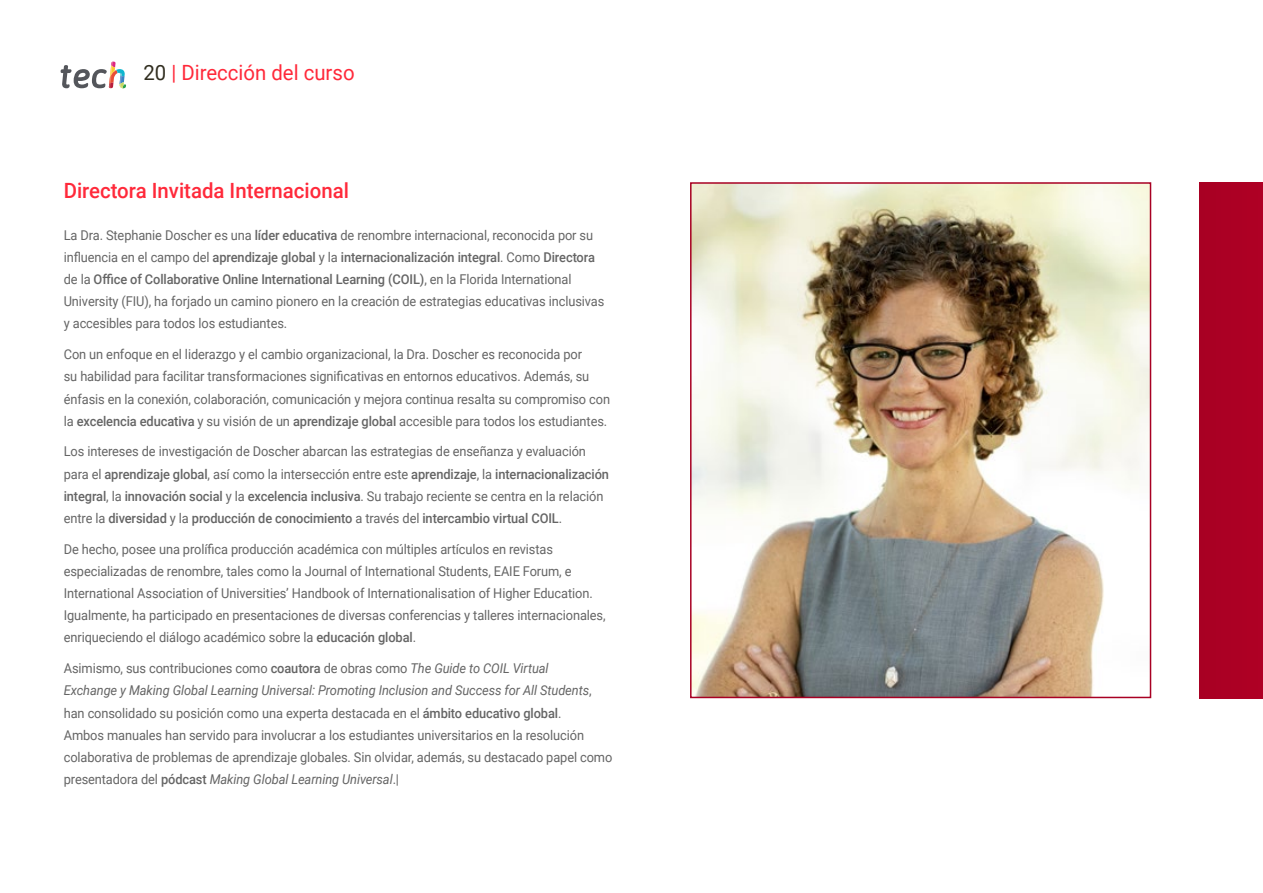
<style>
.page{position:relative;width:1263px;height:893px;background:#fff}
.page>*{position:absolute;margin:0;border:0;box-sizing:border-box;transform-origin:0 0}
.t1{font:500 21px "Roboto";color:#ff293a}
.t2{font:21px "Roboto";color:#ff293a}
.t3{font:13.5px/22.2px "Roboto";letter-spacing:-.01em;color:#656565;scale:.95 1}
.s1{color:#312e20}
.s2{font-weight:500}
.s3{font-style:italic}
</style>
<div class="page">
<svg style="left:61px;top:62px;width:65px;height:27px"></svg>
<img style="left:693px;top:185px;width:455px;height:510px">
<div style="left:690px;top:182px;width:461px;height:516px;border:2px solid #a80023"></div>
<div style="left:1199px;top:182px;width:64px;height:516px;background:#ab0024"></div>
<h1 class="t2" style="left:144px;top:57px;width:213px"><span class="s1">20</span> | Dirección del curso</h1>
<h1 class="t1" style="left:64px;top:176px;width:287px">Directora Invitada Internacional</h1>
<p class="t3" style="left:64px;top:223px;width:570px">La Dra. Stephanie Doscher es una <span class="s2">líder educativa</span> de renombre internacional, reconocida por su influencia en el campo del <span class="s2">aprendizaje global</span> y la <span class="s2">internacionalización integral</span>. Como <span class="s2">Directora </span>de la <span class="s2">Office of Collaborative Online International Learning (COIL)</span>, en la Florida International University (FIU), ha forjado un camino pionero en la creación de estrategias educativas inclusivas y accesibles para todos los estudiantes.</p>
<p class="t3" style="left:64px;top:343px;width:577px">Con un enfoque en el liderazgo y el cambio organizacional, la Dra. Doscher es reconocida por<br>su habilidad para facilitar transformaciones significativas en entornos educativos. Además, su énfasis en la conexión, colaboración, comunicación y mejora continua resalta su compromiso con la <span class="s2">excelencia educativa</span> y su visión de un <span class="s2">aprendizaje global</span> accesible para todos los estudiantes.</p>
<p class="t3" style="left:64px;top:440px;width:575px">Los intereses de investigación de Doscher abarcan las estrategias de enseñanza y evaluación para el <span class="s2">aprendizaje global</span>, así como la intersección entre este <span class="s2">aprendizaje</span>, la <span class="s2">internacionalización integral</span>, la <span class="s2">innovación social</span> y la <span class="s2">excelencia inclusiva</span>. Su trabajo reciente se centra en la relación entre la <span class="s2">diversidad</span> y la <span class="s2">producción de conocimiento</span> a través del <span class="s2">intercambio virtual COIL</span>.</p>
<p class="t3" style="left:64px;top:537px;width:572px">De hecho, posee una prolífica producción académica con múltiples artículos en revistas especializadas de renombre, tales como la Journal of International Students, EAIE Forum, e International Association of Universities’ Handbook of Internationalisation of Higher Education.<br>Igualmente, ha participado en presentaciones de diversas conferencias y talleres internacionales, enriqueciendo el diálogo académico sobre la <span class="s2">educación global</span>.</p>
<p class="t3" style="left:64px;top:657px;width:579px">Asimismo, sus contribuciones como <span class="s2">coautora</span> de obras como <span class="s3">The Guide to COIL Virtual<br>Exchange y Making Global Learning Universal: Promoting Inclusion and Success for All Students</span>, han consolidado su posición como una experta destacada en el <span class="s2">ámbito educativo global</span>.<br>Ambos manuales han servido para involucrar a los estudiantes universitarios en la resolución colaborativa de problemas de aprendizaje globales. Sin olvidar, además, su destacado papel como presentadora del <span class="s2">pódcast</span> <span class="s3">Making Global Learning Universal</span>.|</p>
</div>
